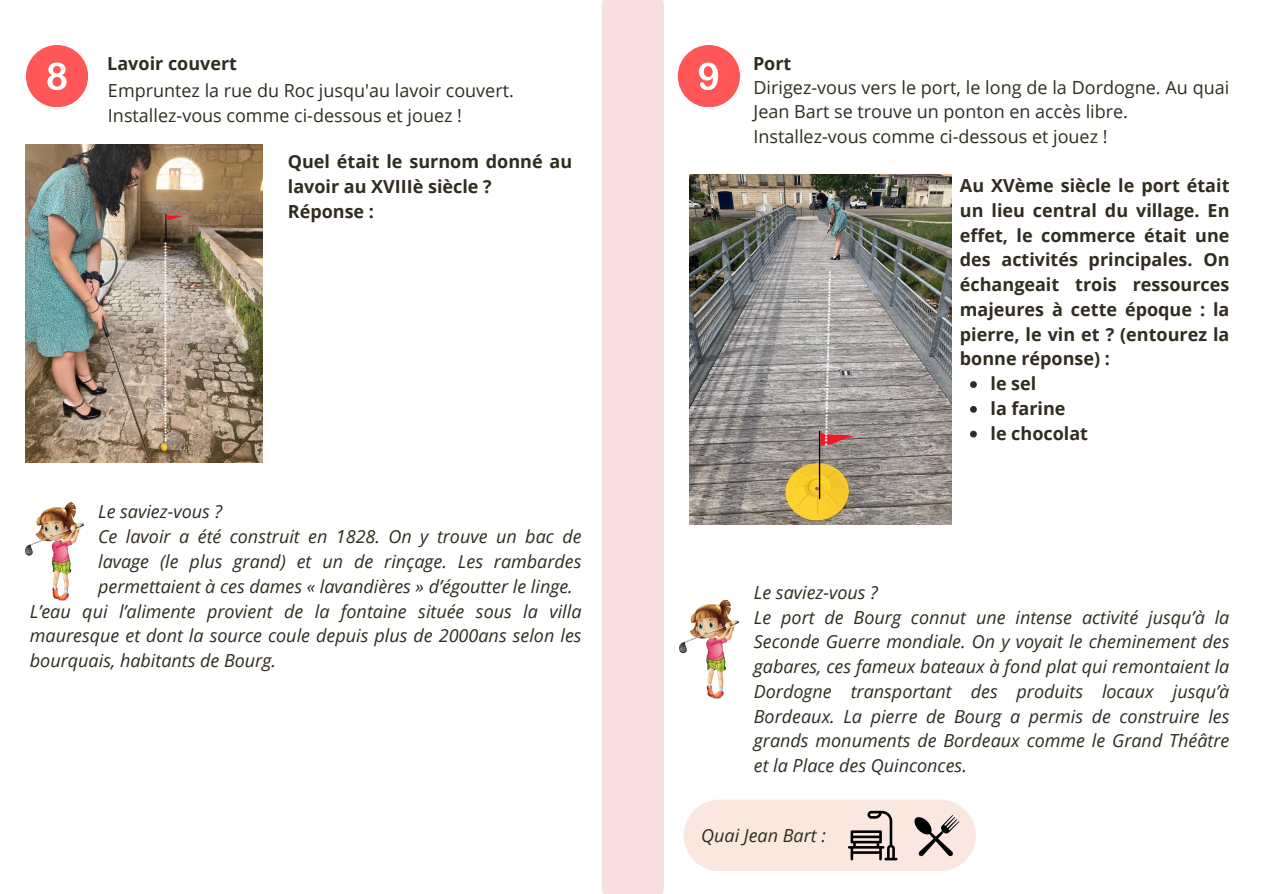
<style>
.page{position:relative;width:1263px;height:894px;background:#fff}
.page>*{position:absolute;margin:0;border:0;box-sizing:border-box;transform-origin:0 0}
.t1{font:italic 18px/24.8px "Open Sans";color:#312c20;text-align:justify}
.t2{font:700 18px/24.8px "Open Sans";color:#312c20;text-align:justify}
.t3{font:18px/24.8px "Open Sans";color:#312c20}
.t4{font:800 11.25px "Open Sans";color:#fff}
.t5{font:800 9.9px "Open Sans";color:#fff}
</style>
<div class="page">
<div style="left:602px;top:0;width:62px;height:893px;background:#f9dfdf"></div>
<img style="left:690px;top:175px;width:262px;height:349px">
<hr style="left:819px;top:431px;width:1px;height:67px;background:#000">
<svg style="left:820px;top:431px;width:35px;height:15px"></svg>
<img style="left:26px;top:145px;width:237px;height:317px">
<svg style="left:166px;top:214px;width:16px;height:29px"></svg>
<div style="left:26px;top:45px;width:62px;height:62px;background:#ff5757;border-radius:50%"></div>
<svg style="left:47px;top:62px;width:20px;height:28px"></svg>
<img style="left:26px;top:502px;width:57px;height:98px">
<img style="left:680px;top:600px;width:58px;height:98px">
<svg style="left:684px;top:799px;width:292px;height:72px;background:#eadad3"></svg>
<div style="left:678px;top:45px;width:62px;height:62px;background:#ff5757;border-radius:50%"></div>
<svg style="left:699px;top:62px;width:19px;height:28px"></svg>
<svg style="left:970px;top:381px;width:7px;height:7px"></svg>
<svg style="left:970px;top:406px;width:7px;height:6px"></svg>
<svg style="left:970px;top:430px;width:7px;height:7px"></svg>
<p class="t2" style="left:107px;top:50px;width:131px">Lavoir couvert</p>
<p class="t3" style="left:108px;top:77px;width:407px">Empruntez la rue du Roc jusqu'au lavoir couvert.</p>
<p class="t3" style="left:108px;top:102px;width:356px">Installez-vous comme ci-dessous et jouez !</p>
<p class="t2" style="left:288px;top:149px;width:286px;text-align:left">Quel était le surnom donné au lavoir au XVIIIè siècle ?<br>Réponse :</p>
<p class="t5" style="left:175px;top:242px;width:201px;rotate:90deg">......................................................................</p>
<p class="t1" style="left:98px;top:498px;width:126px">Le saviez-vous ?</p>
<p class="t1" style="left:98px;top:523px;width:485px">Ce lavoir a été construit en 1828. On y trouve un bac de lavage (le plus grand) et un de rinçage. Les rambardes permettaient à ces dames « lavandières » d’égoutter le linge.</p>
<p class="t1" style="left:30px;top:598px;width:553px">L’eau qui l’alimente provient de la fontaine située sous la villa mauresque et dont la source coule depuis plus de 2000ans selon les bourquais, habitants de Bourg.</p>
<h1 class="t2" style="left:753px;top:50px;width:40px">Port</h1>
<p class="t3" style="left:753px;top:74px;width:477px">Dirigez-vous vers le port, le long de la Dordogne. Au quai<br>Jean Bart se trouve un ponton en accès libre.</p>
<p class="t3" style="left:753px;top:124px;width:356px">Installez-vous comme ci-dessous et jouez !</p>
<p class="t4" style="left:815px;top:445px;width:176px;rotate:-89deg">......................................................</p>
<p class="t2" style="left:960px;top:173px;width:271px">Au XVème siècle le port était un lieu central du village. En effet, le commerce était une des activités principales. On échangeait trois ressources majeures à cette époque : la pierre, le vin et ? (entourez la bonne réponse) :</p>
<p class="t2" style="left:990px;top:371px;width:47px">le sel</p>
<h1 class="t2" style="left:990px;top:395px;width:76px">la farine</h1>
<p class="t2" style="left:990px;top:420px;width:99px">le chocolat</p>
<h1 class="t1" style="left:754px;top:579px;width:126px">Le saviez-vous ?</h1>
<p class="t1" style="left:754px;top:604px;width:477px">Le port de Bourg connut une intense activité jusqu’à la Seconde Guerre mondiale. On y voyait le cheminement des gabares, ces fameux bateaux à fond plat qui remontaient la Dordogne transportant des produits locaux jusqu’à Bordeaux. La pierre de Bourg a permis de construire les grands monuments de Bordeaux comme le Grand Théâtre et la Place des Quinconces.</p>
<p class="t1" style="left:701px;top:822px;width:126px">Quai Jean Bart :</p>
</div>
